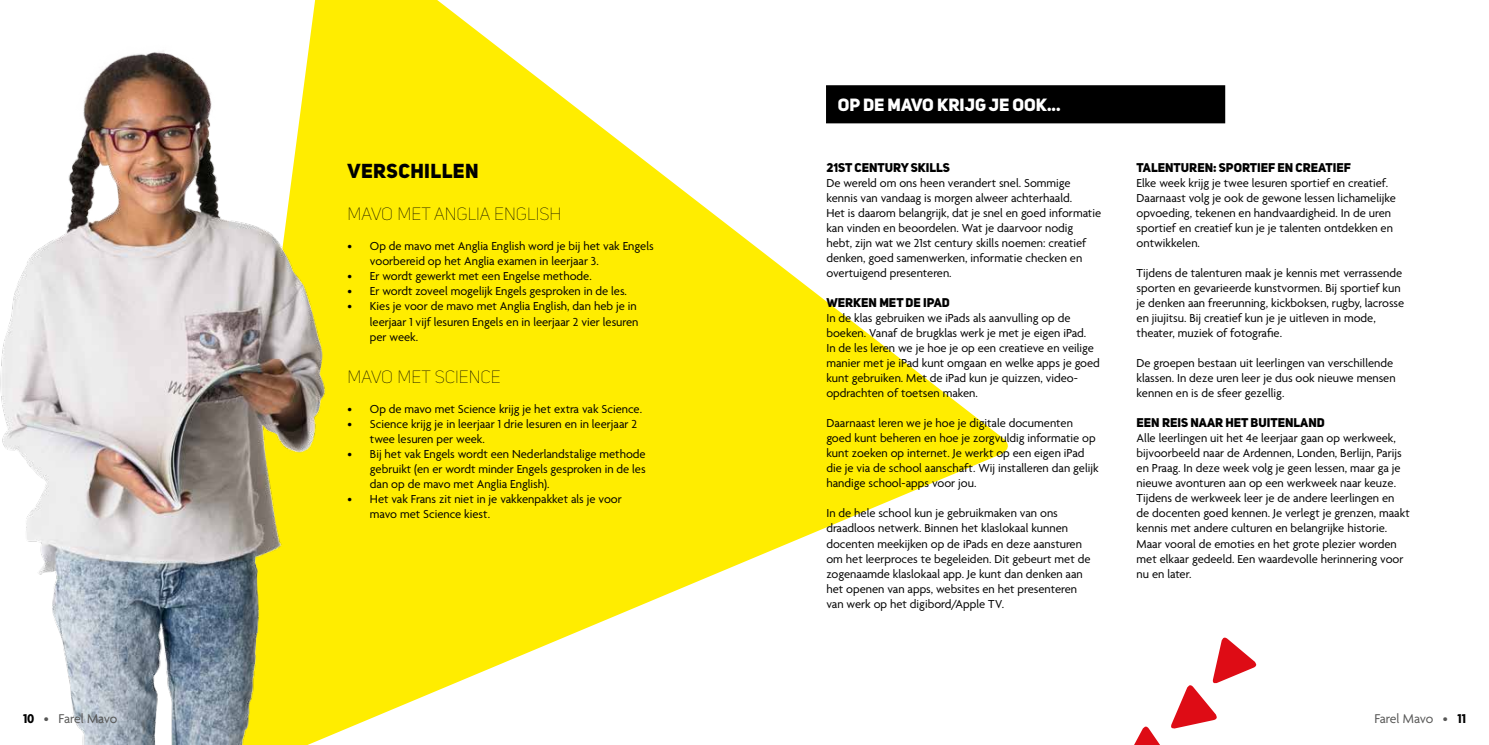
<style>
.page{position:relative;width:1489px;height:745px;background:#fff}
.page>*{position:absolute;margin:0;border:0;box-sizing:border-box;transform-origin:0 0}
.t1{font:20px "Uni Sans Heavy CAPS";letter-spacing:.02em;color:#000}
.t2{font:17.5px "Uni Sans Thin CAPS";color:#000}
.t3{font:17.5px "Uni Sans Heavy CAPS";color:#fff}
.t4{font:13.75px "Agenda";letter-spacing:-.015em;color:#575756}
.t5{font:12.5px/15px "Agenda";color:#000}
.t6{font:12.5px "Uni Sans Heavy CAPS";color:#000}
.s1{font-weight:700;color:#000}
</style>
<div class="page">
<svg style="left:328px;top:0;width:687px;height:737px;fill:#ffed00"></svg>
<img style="left:0;top:0;width:328px;height:744px">
<svg style="left:1134px;top:637px;width:123px;height:107px"></svg>
<div style="left:826px;top:86px;width:398px;height:37px;background:#000"></div>
<div style="left:826px;top:85px;width:399px;height:38px;border:1px solid #000"></div>
<p class="t4" style="left:23px;top:710px;width:96px"><span class="s1">10</span> • Farel Mavo</p>
<h1 class="t1" style="left:347px;top:158px;width:132px">VERSCHILLEN</h1>
<h2 class="t2" style="left:347px;top:204px;width:215px">MAVO MET ANGLIA ENGLISH</h2>
<p class="t5" style="left:370px;top:239px;width:285px;text-indent:-22px">• Op de mavo met Anglia English word je bij het vak Engels voorbereid op het Anglia examen in leerjaar 3.</p>
<p class="t5" style="left:347px;top:269px;width:246px">• Er wordt gewerkt met een Engelse methode.</p>
<p class="t5" style="left:347px;top:284px;width:281px">• Er wordt zoveel mogelijk Engels gesproken in de les.</p>
<p class="t5" style="left:370px;top:299px;width:270px;text-indent:-22px">• Kies je voor de mavo met Anglia English, dan heb je in leerjaar 1 vijf lesuren Engels en in leerjaar 2 vier lesuren per week.</p>
<h2 class="t2" style="left:347px;top:366px;width:155px">MAVO MET SCIENCE</h2>
<p class="t5" style="left:347px;top:401px;width:296px">• Op de mavo met Science krijg je het extra vak Science.</p>
<p class="t5" style="left:370px;top:416px;width:269px;text-indent:-23px">• Science krijg je in leerjaar 1 drie lesuren en in leerjaar 2 twee lesuren per week.</p>
<p class="t5" style="left:370px;top:446px;width:277px;text-align:justify;text-indent:-23px">• Bij het vak Engels wordt een Nederlandstalige methode gebruikt (en er wordt minder Engels gesproken in de les dan op de mavo met Anglia English).</p>
<p class="t5" style="left:370px;top:491px;width:253px;text-indent:-23px">• Het vak Frans zit niet in je vakkenpakket als je voor mavo met Science kiest.</p>
<h2 class="t3" style="left:837px;top:93px;width:224px">OP DE MAVO KRIJG JE OOK...</h2>
<p class="t6" style="left:826px;top:159px;width:125px">21ST CENTURY SKILLS</p>
<p class="t5" style="left:826px;top:176px;width:276px">De wereld om ons heen verandert snel. Sommige kennis van vandaag is morgen alweer achterhaald.<br>Het is daarom belangrijk, dat je snel en goed informatie kan vinden en beoordelen. Wat je daarvoor nodig hebt, zijn wat we 21st century skills noemen: creatief denken, goed samenwerken, informatie checken en overtuigend presenteren.</p>
<p class="t6" style="left:826px;top:294px;width:125px">WERKEN MET DE IPAD</p>
<p class="t5" style="left:826px;top:311px;width:275px">In de klas gebruiken we iPads als aanvulling op de boeken. Vanaf de brugklas werk je met je eigen iPad.<br>In de les leren we je hoe je op een creatieve en veilige manier met je iPad kunt omgaan en welke apps je goed kunt gebruiken. Met de iPad kun je quizzen, video&shy;opdrachten of toetsen maken.</p>
<p class="t5" style="left:826px;top:416px;width:274px">Daarnaast leren we je hoe je digitale documenten goed kunt beheren en hoe je zorgvuldig informatie op kunt zoeken op internet. Je werkt op een eigen iPad die je via de school aanschaft. Wij installeren dan gelijk handige school-apps voor jou.</p>
<p class="t5" style="left:826px;top:506px;width:265px">In de hele school kun je gebruikmaken van ons draadloos netwerk. Binnen het klaslokaal kunnen docenten meekijken op de iPads en deze aansturen om het leerproces te begeleiden. Dit gebeurt met de zogenaamde klaslokaal app. Je kunt dan denken aan het openen van apps, websites en het presenteren van werk op het digibord/Apple TV.</p>
<p class="t6" style="left:1136px;top:159px;width:216px">TALENTUREN: SPORTIEF EN CREATIEF</p>
<p class="t5" style="left:1136px;top:176px;width:261px">Elke week krijg je twee lesuren sportief en creatief.<br>Daarnaast volg je ook de gewone lessen lichamelijke opvoeding, tekenen en handvaardigheid. In de uren sportief en creatief kun je je talenten ontdekken en ontwikkelen.</p>
<p class="t5" style="left:1136px;top:266px;width:269px">Tijdens de talenturen maak je kennis met verrassende sporten en gevarieerde kunstvormen. Bij sportief kun je denken aan freerunning, kickboksen, rugby, lacrosse en jiujitsu. Bij creatief kun je je uitleven in mode, theater, muziek of fotografie.</p>
<p class="t5" style="left:1136px;top:356px;width:260px">De groepen bestaan uit leerlingen van verschillende klassen. In deze uren leer je dus ook nieuwe mensen kennen en is de sfeer gezellig.</p>
<p class="t6" style="left:1136px;top:414px;width:190px">EEN REIS NAAR HET BUITENLAND</p>
<p class="t5" style="left:1136px;top:431px;width:275px">Alle leerlingen uit het 4e leerjaar gaan op werkweek, bijvoorbeeld naar de Ardennen, Londen, Berlijn, Parijs en Praag. In deze week volg je geen lessen, maar ga je nieuwe avonturen aan op een werkweek naar keuze.<br>Tijdens de werkweek leer je de andere leerlingen en de docenten goed kennen. Je verlegt je grenzen, maakt kennis met andere culturen en belangrijke historie.<br>Maar vooral de emoties en het grote plezier worden met elkaar gedeeld. Een waardevolle herinnering voor nu en later.</p>
<p class="t4" style="left:1374px;top:710px;width:93px">Farel Mavo • <span class="s1">11</span></p>
</div>
